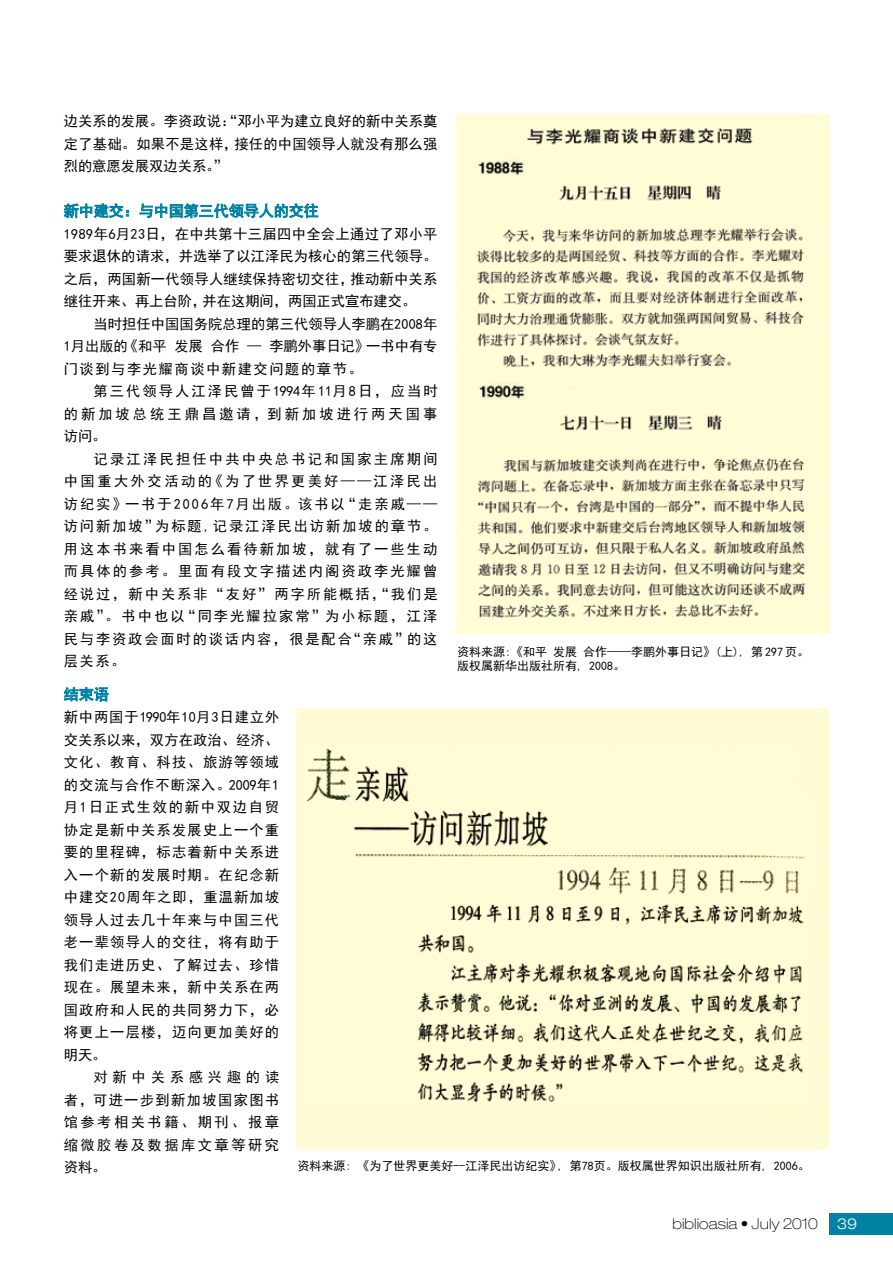
<style>
.page{position:relative;width:893px;height:1263px;background:#fff}
.page>*{position:absolute;margin:0;border:0;box-sizing:border-box;transform-origin:0 0}
.t1{font:15px "Sim Hei";color:#0082a5}
.t2{font:100 expanded 15px "Helvetica Neue LT Pro";letter-spacing:.005em;color:#000}
.t3{font:300 expanded 15px "Helvetica Neue LT Pro";color:#fff}
.t4{font:14.25px/22.5px "Sim Hei";letter-spacing:.085em;color:#000;text-align:justify}
.t5{font:12px/14.4px "Sim Hei";color:#000}
</style>
<div class="page">
<div style="left:829px;top:1213px;width:64px;height:22px;background:#0082a5"></div>
<svg style="left:63px;top:203px;width:66px;height:16px"></svg>
<svg style="left:139px;top:203px;width:179px;height:15px"></svg>
<div style="left:296px;top:708px;width:533px;height:441px;background:#fffcd5"></div>
<img style="left:307px;top:749px;width:504px;height:356px">
<img style="left:457px;top:115px;width:371px;height:518px">
<svg style="left:63px;top:687px;width:46px;height:15px"></svg>
<p class="t4" style="left:64px;top:110px;width:375px">边关系的发展。李资政说：“邓小平为建立良好的新中关系奠定了基础。如果不是这样，接任的中国领导人就没有那么强烈的意愿发展双边关系。”</p>
<p class="t1" style="left:64px;top:203px;width:256px">新中建交：与中国第三代领导人的交往</p>
<p class="t4" style="left:64px;top:222px;width:375px">1989年6月23日，在中共第十三届四中全会上通过了邓小平要求退休的请求，并选举了以江泽民为核心的第三代领导。之后，两国新一代领导人继续保持密切交往，推动新中关系继往开来、再上台阶，并在这期间，两国正式宣布建交。</p>
<p class="t4" style="left:64px;top:312px;width:375px;text-indent:30px">当时担任中国国务院总理的第三代领导人李鹏在2008年1月出版的《和平 发展 合作 — 李鹏外事日记》一书中有专门谈到与李光耀商谈中新建交问题的章节。</p>
<p class="t4" style="left:64px;top:380px;width:375px;text-indent:30px">第三代领导人江泽民曾于1994年11月8日，应当时的新加坡总统王鼎昌邀请，到新加坡进行两天国事访问。</p>
<p class="t4" style="left:64px;top:447px;width:375px;text-indent:30px">记录江泽民担任中共中央总书记和国家主席期间中国重大外交活动的《为了世界更美好——江泽民出访纪实》一书于2006年7月出版。该书以“走亲戚——访问新加坡”为标题,记录江泽民出访新加坡的章节。用这本书来看中国怎么看待新加坡，就有了一些生动而具体的参考。里面有段文字描述内阁资政李光耀曾经说过，新中关系非“友好”两字所能概括，“我们是亲戚”。书中也以“同李光耀拉家常”为小标题，江泽民与李资政会面时的谈话内容，很是配合“亲戚”的这层关系。</p>
<p class="t5" style="left:457px;top:644px;width:353px">资料来源:《和平 发展 合作——李鹏外事日记》(上), 第 297页。版权属新华出版社所有, 2008。</p>
<p class="t1" style="left:64px;top:687px;width:46px">结束语</p>
<p class="t4" style="left:64px;top:706px;width:217px">新中两国于1990年10月3日建立外交关系以来，双方在政治、经济、文化、教育、科技、旅游等领域的交流与合作不断深入。2009年1月1日正式生效的新中双边自贸协定是新中关系发展史上一个重要的里程碑，标志着新中关系进入一个新的发展时期。在纪念新中建交20周年之即，重温新加坡领导人过去几十年来与中国三代老一辈领导人的交往，将有助于我们走进历史、了解过去、珍惜现在。展望未来，新中关系在两国政府和人民的共同努力下，必将更上一层楼，迈向更加美好的明天。</p>
<p class="t4" style="left:64px;top:1066px;width:217px;text-indent:30px">对新中关系感兴趣的读者，可进一步到新加坡国家图书馆参考相关书籍、期刊、报章缩微胶卷及数据库文章等研究资料。</p>
<p class="t5" style="left:297px;top:1159px;width:514px">资料来源: 《为了世界更美好--江泽民出访纪实》, 第78页。版权属世界知识出版社所有, 2006。</p>
<p class="t2" style="left:672px;top:1215px;width:147px">biblioasia • July 2010</p>
<p class="t3" style="left:837px;top:1215px;width:22px">39</p>
</div>
